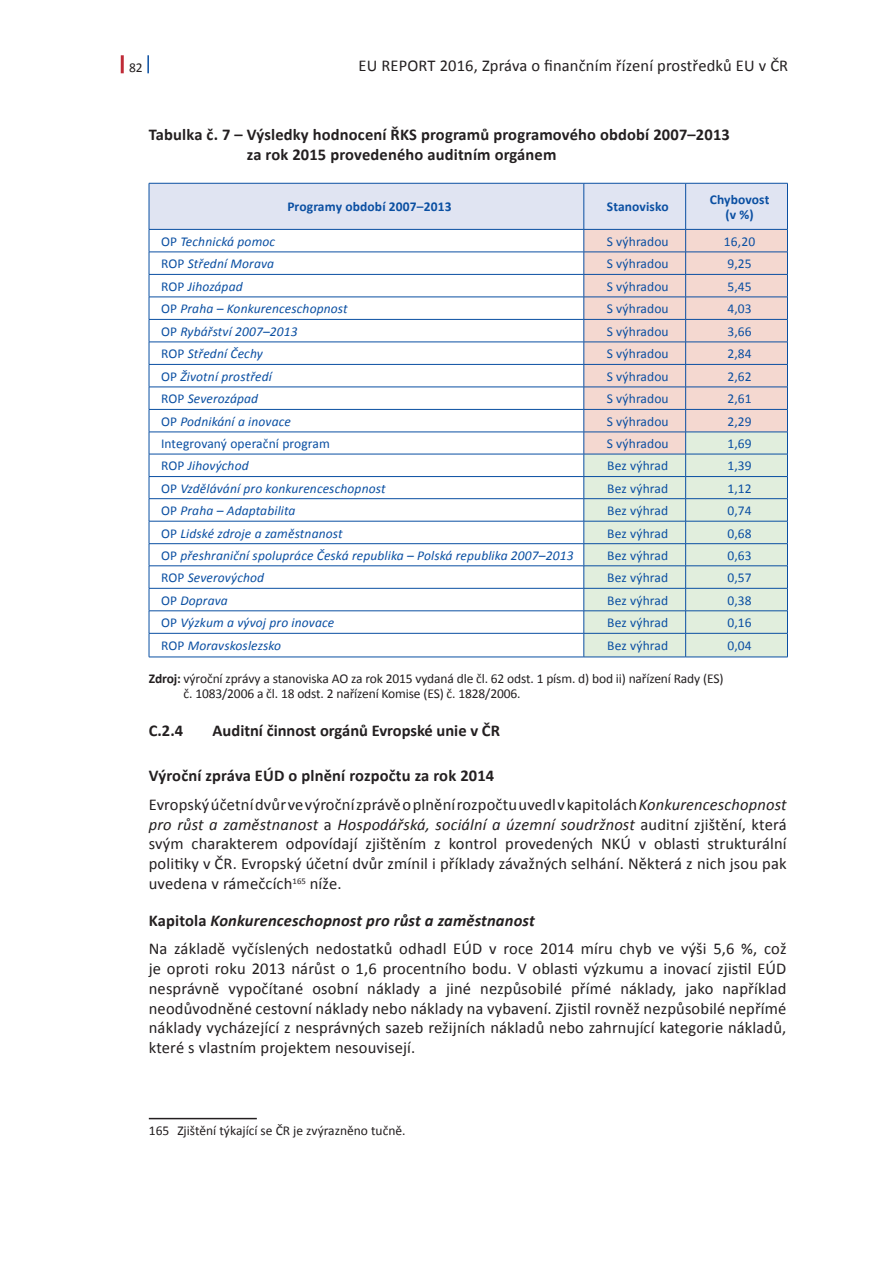
<style>
.page{position:relative;width:893px;height:1263px;background:#fff}
.page>*{position:absolute;margin:0;border:0;box-sizing:border-box;transform-origin:0 0}
.Normální_EUr{font:16.5px/19.8px "Calibri";letter-spacing:.01em;color:#231f20;text-align:justify}
.Normální_EUr_bold_me{font:700 16.5px/19.8px "Calibri";letter-spacing:.01em;color:#231f20}
.Normální_EUr_bold_me-2{font:italic 700 16.5px "Calibri";letter-spacing:.01em;color:#231f20}
.nadpis_3{font:700 16.5px "Calibri";color:#231f20}
.text_tabulka{font:italic 13.5px "Calibri";letter-spacing:.01em;color:#0a4fa2}
.text_tabulka-2{font:13.5px "Calibri";letter-spacing:.01em;color:#0a4fa2}
.zdroj{font:13.5px/15px "Calibri";letter-spacing:-.01em;color:#231f20}
.text_tabulka-3{font:700 13.5px/15px "Calibri";letter-spacing:.01em;color:#0a4fa2;text-align:center}
.poznámky_pod_čarou{font:13.5px "Calibri";color:#231f20}
.s1{font-style:normal}
.s2{font-weight:700}
.s3{font-style:italic}
</style>
<div class="page">
<svg style="left:147px;top:55px;width:2px;height:18px"></svg>
<hr style="left:121px;top:55px;width:3px;height:18px;background:#bf2b37">
<hr style="left:149px;top:657px;width:435px;height:1px;background:#0a4fa2">
<hr style="left:584px;top:657px;width:101px;height:1px;background:#0a4fa2">
<svg style="left:149px;top:183px;width:639px;height:474px"></svg>
<hr style="left:685px;top:657px;width:103px;height:1px;background:#0a4fa2">
<hr style="left:149px;top:1118px;width:108px;height:1px;background:#231f20">
<p class="zdroj" style="left:129px;top:60px;width:15px">82</p>
<p class="Normální_EUr" style="left:359px;top:55px;width:431px">EU REPORT 2016, Zpráva o finančním řízení prostředků EU v ČR</p>
<p class="Normální_EUr_bold_me" style="left:247px;top:125px;width:485px;text-indent:-98px">Tabulka č. 7 – Výsledky hodnocení ŘKS programů programového období 2007–2013 za rok 2015 provedeného auditním orgánem</p>
<p class="text_tabulka-3" style="left:287px;top:199px;width:166px">Programy období 2007–2013</p>
<p class="text_tabulka-3" style="left:607px;top:199px;width:63px">Stanovisko</p>
<p class="text_tabulka-3" style="left:710px;top:192px;width:61px">Chybovost (v %)</p>
<p class="text_tabulka" style="left:161px;top:232px;width:116px"><span class="s1">OP</span> Technická pomoc</p>
<p class="text_tabulka-2" style="left:607px;top:233px;width:64px">S výhradou</p>
<p class="text_tabulka-2" style="left:724px;top:233px;width:33px">16,20</p>
<p class="text_tabulka" style="left:161px;top:254px;width:115px"><span class="s1">ROP</span> Střední Morava</p>
<p class="text_tabulka-2" style="left:607px;top:255px;width:64px">S výhradou</p>
<p class="text_tabulka-2" style="left:727px;top:255px;width:26px">9,25</p>
<p class="text_tabulka" style="left:161px;top:277px;width:83px"><span class="s1">ROP</span> Jihozápad</p>
<p class="text_tabulka-2" style="left:607px;top:278px;width:64px">S výhradou</p>
<p class="text_tabulka-2" style="left:727px;top:278px;width:26px">5,45</p>
<p class="text_tabulka" style="left:161px;top:299px;width:188px"><span class="s1">OP</span> Praha – Konkurenceschopnost</p>
<p class="text_tabulka-2" style="left:607px;top:300px;width:64px">S výhradou</p>
<p class="text_tabulka-2" style="left:727px;top:300px;width:26px">4,03</p>
<p class="text_tabulka" style="left:161px;top:322px;width:138px"><span class="s1">OP</span> Rybářství 2007–2013</p>
<p class="text_tabulka-2" style="left:607px;top:323px;width:64px">S výhradou</p>
<p class="text_tabulka-2" style="left:727px;top:323px;width:26px">3,66</p>
<p class="text_tabulka" style="left:161px;top:344px;width:103px"><span class="s1">ROP</span> Střední Čechy</p>
<p class="text_tabulka-2" style="left:607px;top:345px;width:64px">S výhradou</p>
<p class="text_tabulka-2" style="left:727px;top:345px;width:26px">2,84</p>
<p class="text_tabulka" style="left:161px;top:367px;width:112px"><span class="s1">OP</span> Životní prostředí</p>
<p class="text_tabulka-2" style="left:607px;top:368px;width:64px">S výhradou</p>
<p class="text_tabulka-2" style="left:727px;top:368px;width:26px">2,62</p>
<p class="text_tabulka" style="left:161px;top:389px;width:99px"><span class="s1">ROP</span> Severozápad</p>
<p class="text_tabulka-2" style="left:607px;top:390px;width:64px">S výhradou</p>
<p class="text_tabulka-2" style="left:727px;top:390px;width:26px">2,61</p>
<p class="text_tabulka" style="left:161px;top:412px;width:131px"><span class="s1">OP</span> Podnikání a inovace</p>
<p class="text_tabulka-2" style="left:607px;top:413px;width:64px">S výhradou</p>
<p class="text_tabulka-2" style="left:727px;top:413px;width:26px">2,29</p>
<p class="text_tabulka-2" style="left:161px;top:435px;width:170px">Integrovaný operační program</p>
<p class="text_tabulka-2" style="left:607px;top:435px;width:64px">S výhradou</p>
<p class="text_tabulka-2" style="left:727px;top:435px;width:26px">1,69</p>
<p class="text_tabulka" style="left:161px;top:457px;width:89px"><span class="s1">ROP</span> Jihovýchod</p>
<p class="text_tabulka-2" style="left:607px;top:457px;width:62px">Bez výhrad</p>
<p class="text_tabulka-2" style="left:727px;top:457px;width:26px">1,39</p>
<p class="text_tabulka" style="left:161px;top:479px;width:226px"><span class="s1">OP</span> Vzdělávání pro konkurenceschopnost</p>
<p class="text_tabulka-2" style="left:607px;top:480px;width:62px">Bez výhrad</p>
<p class="text_tabulka-2" style="left:727px;top:480px;width:26px">1,12</p>
<p class="text_tabulka" style="left:161px;top:501px;width:136px"><span class="s1">OP</span> Praha – Adaptabilita</p>
<p class="text_tabulka-2" style="left:607px;top:502px;width:62px">Bez výhrad</p>
<p class="text_tabulka-2" style="left:727px;top:502px;width:26px">0,74</p>
<p class="text_tabulka" style="left:161px;top:524px;width:183px"><span class="s1">OP</span> Lidské zdroje a zaměstnanost</p>
<p class="text_tabulka-2" style="left:607px;top:524px;width:62px">Bez výhrad</p>
<p class="text_tabulka-2" style="left:727px;top:524px;width:26px">0,68</p>
<p class="text_tabulka" style="left:161px;top:546px;width:414px"><span class="s1">OP</span> přeshraniční spolupráce Česká republika – Polská republika 2007–2013</p>
<p class="text_tabulka-2" style="left:607px;top:547px;width:62px">Bez výhrad</p>
<p class="text_tabulka-2" style="left:727px;top:547px;width:26px">0,63</p>
<p class="text_tabulka" style="left:161px;top:568px;width:105px"><span class="s1">ROP</span> Severovýchod</p>
<p class="text_tabulka-2" style="left:607px;top:569px;width:62px">Bez výhrad</p>
<p class="text_tabulka-2" style="left:727px;top:569px;width:26px">0,57</p>
<p class="text_tabulka" style="left:161px;top:591px;width:68px"><span class="s1">OP</span> Doprava</p>
<p class="text_tabulka-2" style="left:607px;top:592px;width:62px">Bez výhrad</p>
<p class="text_tabulka-2" style="left:727px;top:592px;width:26px">0,38</p>
<p class="text_tabulka" style="left:161px;top:613px;width:175px"><span class="s1">OP</span> Výzkum a vývoj pro inovace</p>
<p class="text_tabulka-2" style="left:607px;top:614px;width:62px">Bez výhrad</p>
<p class="text_tabulka-2" style="left:727px;top:614px;width:26px">0,16</p>
<p class="text_tabulka" style="left:161px;top:636px;width:122px"><span class="s1">ROP</span> Moravskoslezsko</p>
<p class="text_tabulka-2" style="left:607px;top:637px;width:62px">Bez výhrad</p>
<p class="text_tabulka-2" style="left:727px;top:637px;width:26px">0,04</p>
<p class="zdroj" style="left:184px;top:671px;width:541px;text-indent:-35px"><span class="s2">Zdroj:</span> výroční zprávy a stanoviska AO za rok 2015 vydaná dle čl. 62 odst. 1 písm. d) bod ii) nařízení Rady (ES) č. 1083/2006 a čl. 18 odst. 2 nařízení Komise (ES) č. 1828/2006.</p>
<p class="nadpis_3" style="left:149px;top:720px;width:36px">C.2.4</p>
<p class="nadpis_3" style="left:213px;top:720px;width:289px">Auditní činnost orgánů Evropské unie v ČR</p>
<p class="Normální_EUr_bold_me" style="left:149px;top:766px;width:347px">Výroční zpráva EÚD o plnění rozpočtu za rok 2014</p>
<p class="Normální_EUr" style="left:149px;top:794px;width:639px">Evropský účetní dvůr ve výroční zprávěo plnění rozpočtu uvedl vkapitolách <span class="s3">Konkurenceschopnost pro růst a zaměstnanost</span> a <span class="s3">Hospodářská, sociální a územní soudržnost</span> auditní zjištění, která svým charakterem odpovídají zjištěním z kontrol provedených NKÚ v oblasti strukturální politiky v ČR. Evropský účetní dvůr zmínil i příklady závažných selhání. Některá z nich jsou pak uvedena v rámečcích<sup>165</sup> níže.</p>
<p class="Normální_EUr_bold_me-2" style="left:149px;top:910px;width:387px"><span class="s1">Kapitola</span> Konkurenceschopnost pro růst a zaměstnanost</p>
<p class="Normální_EUr" style="left:149px;top:939px;width:639px">Na základě vyčíslených nedostatků odhadl EÚD v roce 2014 míru chyb ve výši 5,6 %, což je oproti roku 2013 nárůst o 1,6 procentního bodu. V oblasti výzkumu a inovací zjistil EÚD nesprávně vypočítané osobní náklady a jiné nezpůsobilé přímé náklady, jako například neodůvodněné cestovní náklady nebo náklady na vybavení. Zjistil rovněž nezpůsobilé nepřímé náklady vycházející z nesprávných sazeb režijních nákladů nebo zahrnující kategorie nákladů, které s vlastním projektem nesouvisejí.</p>
<p class="poznámky_pod_čarou" style="left:149px;top:1122px;width:258px">165 Zjištění týkající se ČR je zvýrazněno tučně.</p>
</div>
